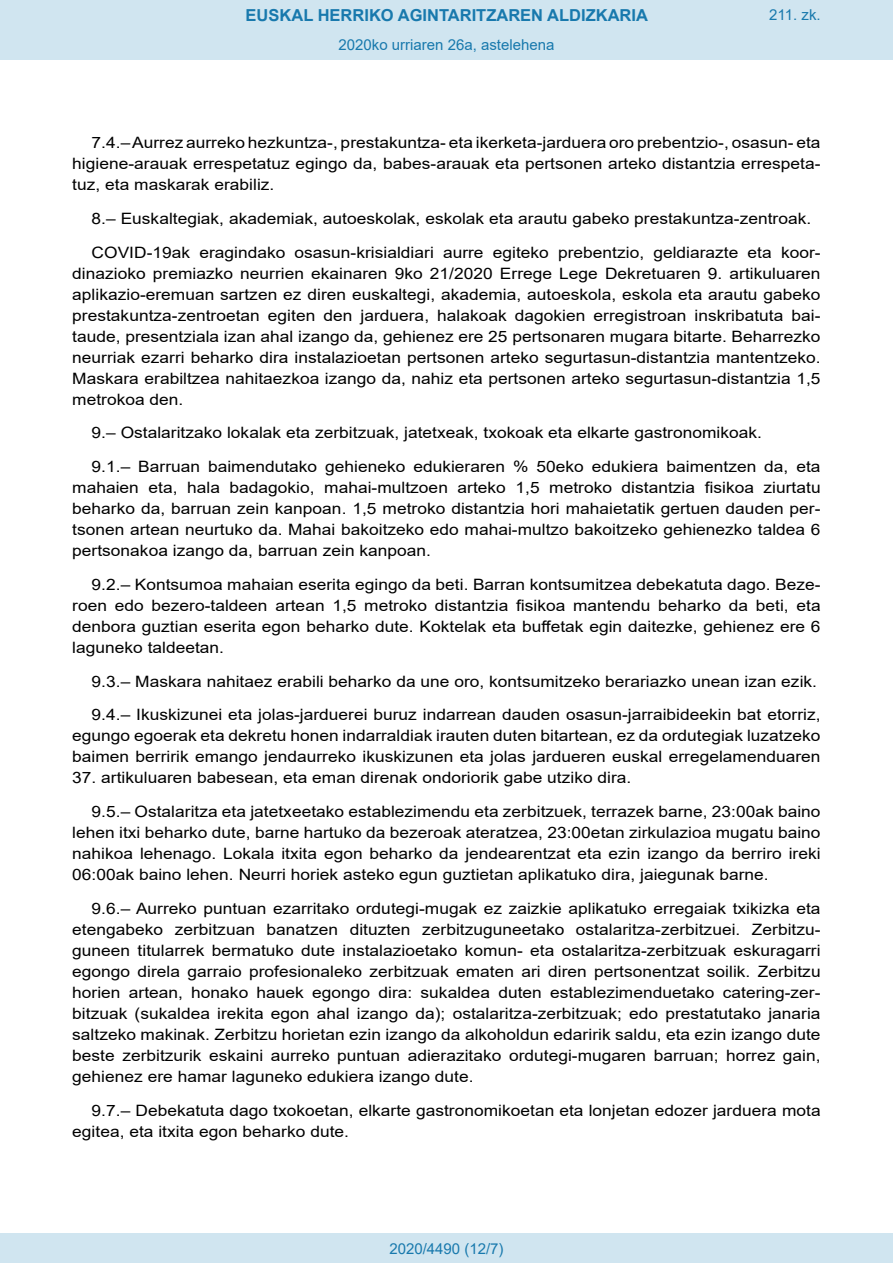
<style>
.page{position:relative;width:893px;height:1263px;background:#fff}
.page>*{position:absolute;margin:0;border:0;box-sizing:border-box;transform-origin:0 0}
.t1{font:700 16.5px "Arial";color:#1879ad}
.BOPVDetalle{font:15.6px/21px "Arial";color:#000;text-align:justify;scale:1.11 1}
.Paginacion_Centro{font:15px "Arial";color:#1879ad}
</style>
<div class="page">
<div style="left:0;top:0;width:893px;height:60px;background:#d0e5f0"></div>
<div style="left:0;top:1233px;width:893px;height:30px;background:#d0e5f0"></div>
<p class="t1" style="left:246px;top:3px;width:404px">EUSKAL HERRIKO AGINTARITZAREN ALDIZKARIA</p>
<p class="Paginacion_Centro" style="left:338px;top:35px;width:217px">2020ko urriaren 26a, astelehena</p>
<p class="Paginacion_Centro" style="left:769px;top:5px;width:53px">211. zk.</p>
<p class="BOPVDetalle" style="left:72px;top:132px;width:676px;text-indent:19px">7.4.– Aurrez aurreko hezkuntza-, prestakuntza- eta ikerketa-jarduera oro prebentzio-, osasun- eta higiene-arauak errespetatuz egingo da, babes-arauak eta pertsonen arteko distantzia errespeta&shy;tuz, eta maskarak erabiliz.</p>
<p class="BOPVDetalle" style="left:92px;top:208px;width:650px">8.– Euskaltegiak, akademiak, autoeskolak, eskolak eta arautu gabeko prestakuntza-zentroak.</p>
<p class="BOPVDetalle" style="left:72px;top:242px;width:676px;text-indent:19px">COVID-19ak eragindako osasun-krisialdiari aurre egiteko prebentzio, geldiarazte eta koor&shy;dinazioko premiazko neurrien ekainaren 9ko 21/2020 Errege Lege Dekretuaren 9. artikuluaren aplikazio-eremuan sartzen ez diren euskaltegi, akademia, autoeskola, eskola eta arautu gabeko prestakuntza-zentroetan egiten den jarduera, halakoak dagokien erregistroan inskribatuta bai&shy;taude, presentziala izan ahal izango da, gehienez ere 25 pertsonaren mugara bitarte. Beharrezko neurriak ezarri beharko dira instalazioetan pertsonen arteko segurtasun-distantzia mantentzeko.<br>Maskara erabiltzea nahitaezkoa izango da, nahiz eta pertsonen arteko segurtasun-distantzia 1,5 metrokoa den.</p>
<p class="BOPVDetalle" style="left:92px;top:422px;width:605px">9.– Ostalaritzako lokalak eta zerbitzuak, jatetxeak, txokoak eta elkarte gastronomikoak.</p>
<p class="BOPVDetalle" style="left:72px;top:456px;width:676px;text-indent:19px">9.1.– Barruan baimendutako gehieneko edukieraren % 50eko edukiera baimentzen da, eta mahaien eta, hala badagokio, mahai-multzoen arteko 1,5 metroko distantzia fisikoa ziurtatu beharko da, barruan zein kanpoan. 1,5 metroko distantzia hori mahaietatik gertuen dauden per&shy;tsonen artean neurtuko da. Mahai bakoitzeko edo mahai-multzo bakoitzeko gehienezko taldea 6 pertsonakoa izango da, barruan zein kanpoan.</p>
<p class="BOPVDetalle" style="left:72px;top:574px;width:676px;text-indent:19px">9.2.– Kontsumoa mahaian eserita egingo da beti. Barran kontsumitzea debekatuta dago. Beze&shy;roen edo bezero-taldeen artean 1,5 metroko distantzia fisikoa mantendu beharko da beti, eta denbora guztian eserita egon beharko dute. Koktelak eta buffetak egin daitezke, gehienez ere 6 laguneko taldeetan.</p>
<p class="BOPVDetalle" style="left:92px;top:671px;width:655px">9.3.– Maskara nahitaez erabili beharko da une oro, kontsumitzeko berariazko unean izan ezik.</p>
<p class="BOPVDetalle" style="left:72px;top:704px;width:676px;text-indent:19px">9.4.– Ikuskizunei eta jolas-jarduerei buruz indarrean dauden osasun-jarraibideekin bat etorriz, egungo egoerak eta dekretu honen indarraldiak irauten duten bitartean, ez da ordutegiak luzatzeko baimen berririk emango jendaurreko ikuskizunen eta jolas jardueren euskal erregelamenduaren</p>
<p class="BOPVDetalle" style="left:72px;top:767px;width:505px">37. artikuluaren babesean, eta eman direnak ondoriorik gabe utziko dira.</p>
<p class="BOPVDetalle" style="left:72px;top:801px;width:676px;text-indent:19px">9.5.– Ostalaritza eta jatetxeetako establezimendu eta zerbitzuek, terrazek barne, 23:00ak baino lehen itxi beharko dute, barne hartuko da bezeroak ateratzea, 23:00etan zirkulazioa mugatu baino nahikoa lehenago. Lokala itxita egon beharko da jendearentzat eta ezin izango da berriro ireki 06:00ak baino lehen. Neurri horiek asteko egun guztietan aplikatuko dira, jaiegunak barne.</p>
<p class="BOPVDetalle" style="left:72px;top:898px;width:676px;text-indent:19px">9.6.– Aurreko puntuan ezarritako ordutegi-mugak ez zaizkie aplikatuko erregaiak txikizka eta etengabeko zerbitzuan banatzen dituzten zerbitzuguneetako ostalaritza-zerbitzuei. Zerbitzu&shy;guneen titularrek bermatuko dute instalazioetako komun- eta ostalaritza-zerbitzuak eskuragarri egongo direla garraio profesionaleko zerbitzuak ematen ari diren pertsonentzat soilik. Zerbitzu horien artean, honako hauek egongo dira: sukaldea duten establezimenduetako catering-zer&shy;bitzuak (sukaldea irekita egon ahal izango da); ostalaritza-zerbitzuak; edo prestatutako janaria saltzeko makinak. Zerbitzu horietan ezin izango da alkoholdun edaririk saldu, eta ezin izango dute beste zerbitzurik eskaini aurreko puntuan adierazitako ordutegi-mugaren barruan; horrez gain, gehienez ere hamar laguneko edukiera izango dute.</p>
<p class="BOPVDetalle" style="left:72px;top:1100px;width:676px;text-indent:19px">9.7.– Debekatuta dago txokoetan, elkarte gastronomikoetan eta lonjetan edozer jarduera mota egitea, eta itxita egon beharko dute.</p>
<p class="Paginacion_Centro" style="left:389px;top:1238px;width:116px">2020/4490 (12/7)</p>
</div>
